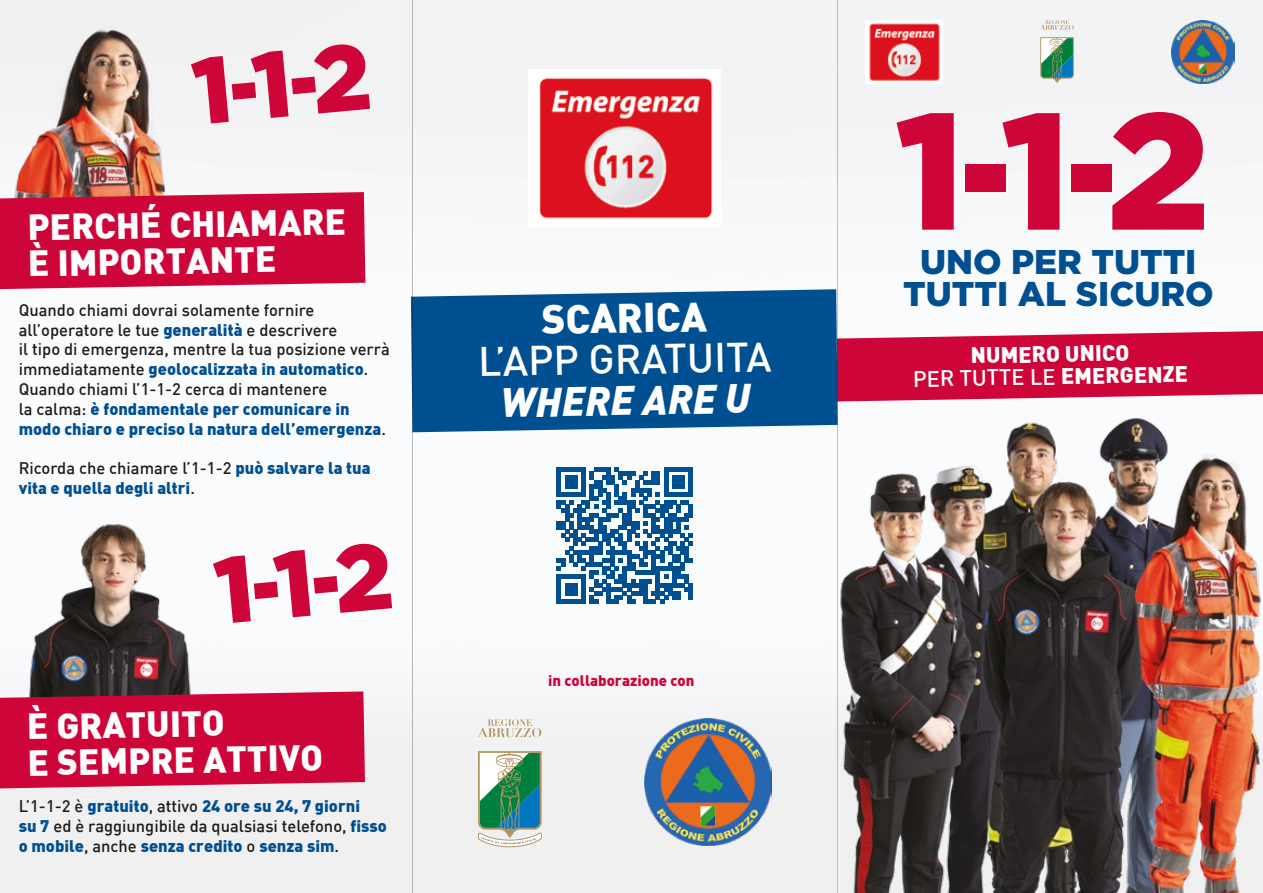
<style>
.page{position:relative;width:1263px;height:893px;background:#fff}
.page>*{position:absolute;margin:0;border:0;box-sizing:border-box;transform-origin:0 0}
.t1{font:500 40.5px "DIN";color:#fff}
.t2{font:italic 900 40.5px "DIN Pro";color:#fff}
.t3{font:900 40.5px "DIN";color:#fff}
.t4{font:900 35.4px/36.2px "DIN";color:#fff}
.t5{font:900 34.35px/31.7px "Gotham";color:#004f91;text-align:center}
.t6{font:900 22.05px/22.4px "DIN";color:#fff;text-align:center}
.t7{font:500 16.5px/19.8px "DIN";color:#1d1d1b}
.t8{font:900 16.5px/19.8px "DIN";color:#004f91}
.t9{font:900 15px "DIN";color:#ce0538}
.s1{font-weight:900;color:#004f91}
.s2{font-weight:500;color:#1d1d1b}
.s3{font-weight:500}
</style>
<div class="page">
<img style="left:0;top:0;width:1263px;height:893px">
<img style="left:1172px;top:21px;width:62px;height:62px">
<img style="left:866px;top:21px;width:76px;height:62px">
<svg style="left:1040px;top:20px;width:34px;height:10px"></svg>
<svg style="left:1040px;top:37px;width:34px;height:46px"></svg>
<img style="left:529px;top:69px;width:192px;height:157px">
<svg style="left:896px;top:113px;width:58px;height:117px"></svg>
<div style="left:965px;top:164px;width:41px;height:28px;background:#ce0538"></div>
<svg style="left:1002px;top:113px;width:57px;height:117px"></svg>
<div style="left:1071px;top:164px;width:40px;height:28px;background:#ce0538"></div>
<svg style="left:1112px;top:112px;width:92px;height:118px"></svg>
<img style="left:838px;top:402px;width:425px;height:491px">
<svg style="left:838px;top:331px;width:425px;height:71px;background:#d2204e"></svg>
<img style="left:0;top:0;width:225px;height:192px">
<svg style="left:0;top:192px;width:365px;height:97px;background:#cf1241"></svg>
<img style="left:12px;top:481px;width:238px;height:210px">
<svg style="left:0;top:691px;width:365px;height:98px;background:#cc1242"></svg>
<div style="left:411px;top:289px;width:426px;height:143px;background:#004f91"></div>
<svg style="left:557px;top:468px;width:136px;height:136px"></svg>
<img style="left:644px;top:718px;width:128px;height:128px">
<svg style="left:478px;top:719px;width:63px;height:18px"></svg>
<svg style="left:478px;top:751px;width:64px;height:96px"></svg>
<svg style="left:191px;top:43px;width:179px;height:80px"></svg>
<svg style="left:213px;top:543px;width:179px;height:80px"></svg>
<hr style="left:412px;top:0;width:1px;height:893px;background:#1d1d1b">
<hr style="left:837px;top:0;width:1px;height:893px;background:#1d1d1b">
<h2 class="t4" style="left:27px;top:207px;width:320px;rotate:-1deg">PERCHÉ CHIAMARE<br>È IMPORTANTE</h2>
<p class="t7" style="left:19px;top:299px;width:373px">Quando chiami dovrai solamente fornire all’operatore le tue <span class="s1">generalità</span> e descrivere<br>il tipo di emergenza, mentre la tua posizione verrà immediatamente <span class="s1">geolocalizzata in automatico</span>.<br>Quando chiami l’1-1-2 cerca di mantenere<br>la calma: <span class="s1">è fondamentale per comunicare in modo chiaro e preciso la natura dell’emergenza</span>.</p>
<p class="t8" style="left:19px;top:457px;width:353px"><span class="s2">Ricorda che chiamare l’1-1-2</span> può salvare la tua vita e quella degli altri<span class="s2">.</span></p>
<h2 class="t4" style="left:27px;top:707px;width:297px;rotate:-1deg">È GRATUITO<br>E SEMPRE ATTIVO</h2>
<p class="t8" style="left:19px;top:795px;width:370px"><span class="s2">L’1-1-2 è</span> gratuito<span class="s2">, attivo</span> 24 ore su 24, 7 giorni<br>su 7 <span class="s2">ed è raggiungibile da qualsiasi telefono,</span> fisso o mobile<span class="s2">, anche</span> senza credito <span class="s2">o</span> senza sim<span class="s2">.</span></p>
<h1 class="t3" style="left:541px;top:292px;width:167px;rotate:-1deg">SCARICA</h1>
<h1 class="t1" style="left:478px;top:336px;width:295px;rotate:-1deg">L’APP GRATUITA</h1>
<h1 class="t2" style="left:500px;top:368px;width:251px;rotate:-1deg">WHERE ARE U</h1>
<p class="t9" style="left:548px;top:670px;width:148px">in collaborazione con</p>
<h3 class="t5" style="left:903px;top:246px;width:312px">UNO PER TUTTI<br>TUTTI AL SICURO</h3>
<h3 class="t6" style="left:912px;top:344px;width:277px;rotate:-1deg">NUMERO UNICO<br><span class="s3">PER TUTTE LE</span> EMERGENZE</h3>
</div>
